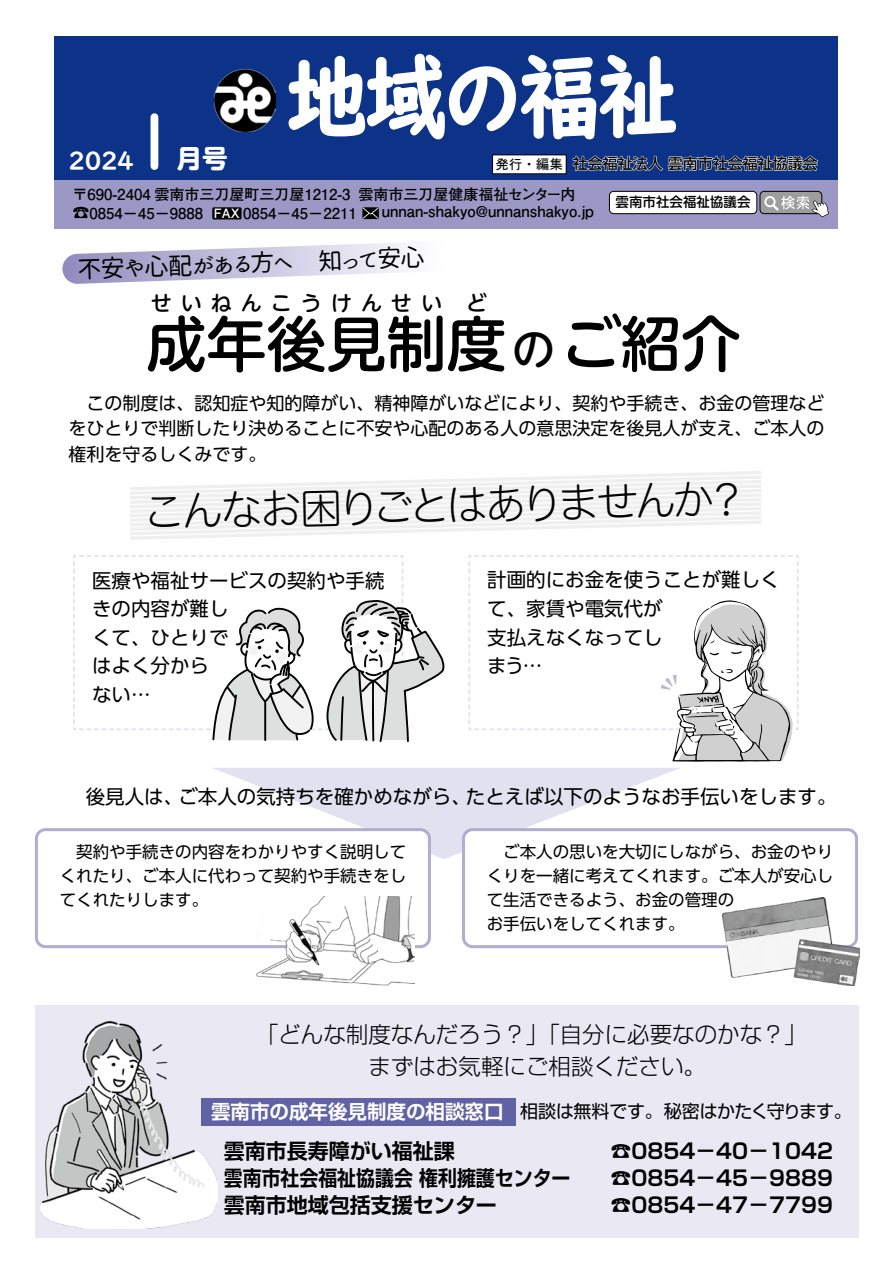
<style>
.page{position:relative;width:893px;height:1263px;background:#fff}
.page>*{position:absolute;margin:0;border:0;box-sizing:border-box;transform-origin:0 0}
.t1{font:91.5px "UD Digi Kyokasho NP B";letter-spacing:-.045em;color:#fff;scale:.88 1}
.t2{font:500 60px "UD Shin M Go Pro";color:#000}
.t3{font:42px "Hira Maru Std W2";color:#000}
.t4{font:700 25.5px "UD Shin M Go Pro";color:#fff}
.t5{font:24.45px "UD Digi Kyokasho NP B";color:#fff}
.t6{font:24px "Honoka Maru Gothic";color:#000}
.t7{font:300 22.5px/31.5px "Shin Go Pr 6 N";color:#000;text-align:center}
.t8{font:700 21px "Shin Go Pr 6 N De";color:#000}
.t9{font:700 21px "Shin Go Pr 6 N De";color:#000;scale:.9 1}
.t10{font:500 21px "UD Shin M Go Pro";letter-spacing:.43em;color:#000}
.t11{font:19.5px/28.5px "UD Shin Go Pro";color:#000}
.t12{font:700 19.5px "Shin Go Pr 6 N De";color:#fff}
.t13{font:18px/25.5px "UD Shin Go Pro";color:#000;text-align:justify}
.t14{font:18px "Shin Go Pr 6 N";letter-spacing:-.025em;color:#000}
.t15{font:700 17.1px "Futo Go B101 Pr 6 N";color:#000}
.t16{font:16.5px/24px "UD Shin Go Pro";color:#000}
.t17{font:700 15px "Futo Go B101 Pr 6 N";color:#000}
.t18{font:500 15px "Shin Go Pr 6 N";color:#000}
.t19{font:500 13.5px "UD Shin M Go Pro";color:#000}
.t20{font:13.5px "MS Gothic";color:#000}
.t21{font:700 12.9px "Futo Go B101 Pr 6 N";color:#fff}
.s1{font-size:43.5px}
</style>
<div class="page">
<svg style="left:213px;top:768px;width:467px;height:91px"></svg>
<div style="left:35px;top:1005px;width:823px;height:232px;background:#e9e8f3"></div>
<div style="left:36px;top:830px;width:393px;height:117px;background:#fff;border-radius:9px"></div>
<div style="left:35px;top:828px;width:396px;height:120px;border:3px solid #b0add1;border-radius:9px"></div>
<div style="left:463px;top:830px;width:393px;height:117px;background:#fff;border-radius:9px"></div>
<div style="left:462px;top:828px;width:396px;height:120px;border:3px solid #b0add1;border-radius:9px"></div>
<div style="left:201px;top:1098px;width:314px;height:27px;background:#6162a4"></div>
<div style="left:54px;top:37px;width:783px;height:145px;background:#0c3388"></div>
<div style="left:54px;top:180px;width:783px;height:49px;background:#9c98c5"></div>
<div style="left:212px;top:207px;width:29px;height:12px;background:#000;border-radius:2px"></div>
<svg style="left:362px;top:207px;width:17px;height:12px"></svg>
<svg style="left:572px;top:155px;width:246px;height:16px"></svg>
<svg style="left:288px;top:53px;width:388px;height:87px"></svg>
<img style="left:215px;top:69px;width:61px;height:62px">
<div style="left:760px;top:191px;width:62px;height:23px;background:#9d9d9e;border-radius:4px"></div>
<div style="left:760px;top:191px;width:62px;height:23px;border:1px solid #000;border-radius:4px"></div>
<div style="left:609px;top:191px;width:148px;height:23px;background:#fff;border-radius:4px"></div>
<div style="left:609px;top:191px;width:148px;height:23px;border:1px solid #000;border-radius:4px"></div>
<svg style="left:764px;top:196px;width:65px;height:21px"></svg>
<div style="left:766px;top:198px;width:8px;height:7px;background:#9d9d9e;border-radius:50%"></div>
<div style="left:492px;top:155px;width:74px;height:19px;background:#fff"></div>
<img style="left:722px;top:897px;width:138px;height:89px">
<img style="left:256px;top:896px;width:158px;height:90px">
<svg style="left:62px;top:243px;width:344px;height:41px"></svg>
<svg style="left:73px;top:555px;width:371px;height:187px"></svg>
<img style="left:40px;top:1022px;width:177px;height:207px">
<svg style="left:468px;top:555px;width:330px;height:207px"></svg>
<svg style="left:130px;top:471px;width:631px;height:69px"></svg>
<h1 class="t1" style="left:126px;top:43px;width:628px"><sub>１</sub> 地域の福祉</h1>
<p class="t19" style="left:616px;top:191px;width:136px">雲南市社会福祉協議会</p>
<h3 class="t4" style="left:177px;top:137px;width:52px">月号</h3>
<p class="t5" style="left:68px;top:146px;width:68px">2024</p>
<p class="t18" style="left:573px;top:151px;width:246px">社会福祉法人雲南市社会福祉協議会</p>
<p class="t20" style="left:495px;top:157px;width:69px">発行・編集</p>
<p class="t17" style="left:359px;top:182px;width:218px">雲南市三刀屋健康福祉センター内</p>
<p class="t17" style="left:72px;top:182px;width:279px">〒690-2404 雲南市三刀屋町三刀屋1212-3</p>
<p class="t17" style="left:382px;top:199px;width:214px">unnan-shakyo@unnanshakyo j p.</p>
<p class="t15" style="left:72px;top:199px;width:19px">☎</p>
<p class="t17" style="left:90px;top:201px;width:115px">0854－45－9888</p>
<p class="t21" style="left:214px;top:203px;width:27px">FAX</p>
<p class="t17" style="left:243px;top:201px;width:115px">0854－45－2211</p>
<p class="t6" style="left:77px;top:252px;width:349px;rotate:-2deg">不安や心配がある方へ　知って安心</p>
<p class="t10" style="left:151px;top:286px;width:293px">せいねんこうけんせい</p>
<p class="t10" style="left:466px;top:286px;width:22px">ど</p>
<h2 class="t2" style="left:146px;top:295px;width:596px">成年後見制度<span class="s1">の</span>ご紹介</h2>
<p class="t13" style="left:68px;top:390px;width:758px">　この制度は、認知症や知的障がい、精神障がいなどにより、契約や手続き、お金の管理などをひとりで判断したり決めることに不安や心配のある人の意思決定を後見人が支え、ご本人の権利を守るしくみです。</p>
<h3 class="t3" style="left:143px;top:480px;width:573px;rotate:-1deg">こんなお困りごとはありませんか</h3>
<p class="t11" style="left:92px;top:565px;width:294px">医療や福祉サービスの契約や手続きの内容が難し<br>くて、ひとりで<br>はよく分から<br>ない...</p>
<p class="t11" style="left:487px;top:565px;width:294px">計画的にお金を使うことが難しくて、家賃や電気代が<br>支払えなくなってし<br>まう...</p>
<p class="t11" style="left:66px;top:782px;width:118px">　後見人は、</p>
<p class="t11" style="left:178px;top:782px;width:294px">ご本人の気持ちを確かめながら、</p>
<p class="t11" style="left:466px;top:782px;width:372px">たとえば以下のようなお手伝いをします。</p>
<p class="t16" style="left:60px;top:840px;width:348px;text-align:justify;text-indent:16px">契約や手続きの内容をわかりやすく説明してくれたり、ご本人に代わって契約や手続きをしてくれたりします。</p>
<p class="t16" style="left:487px;top:840px;width:348px;text-indent:16px">ご本人の思いを大切にしながら、お金のやりくりを一緒に考えてくれます。ご本人が安心して生活できるよう、お金の管理の<br>お手伝いをしてくれます。</p>
<p class="t7" style="left:256px;top:1017px;width:553px">「どんな制度なんだろう？」「自分に必要なのかな?「まずはお気軽にご相談ください。</p>
<p class="t12" style="left:211px;top:1095px;width:294px">雲南市の成年後見制度の相談窓口</p>
<p class="t14" style="left:520px;top:1097px;width:333px">相談は無料です。秘密はかたく守ります。</p>
<p class="t8" style="left:611px;top:1133px;width:224px">☎0854－40－1042</p>
<p class="t8" style="left:224px;top:1133px;width:232px">雲南市長寿障がい福祉課</p>
<p class="t9" style="left:224px;top:1160px;width:386px">雲南市社会福祉協議会権利擁護センター</p>
<p class="t8" style="left:224px;top:1187px;width:274px">雲南市地域包括支援センター</p>
<p class="t8" style="left:611px;top:1160px;width:224px">☎0854－45－9889</p>
<p class="t8" style="left:610px;top:1187px;width:224px">☎0854－47－7799</p>
</div>
